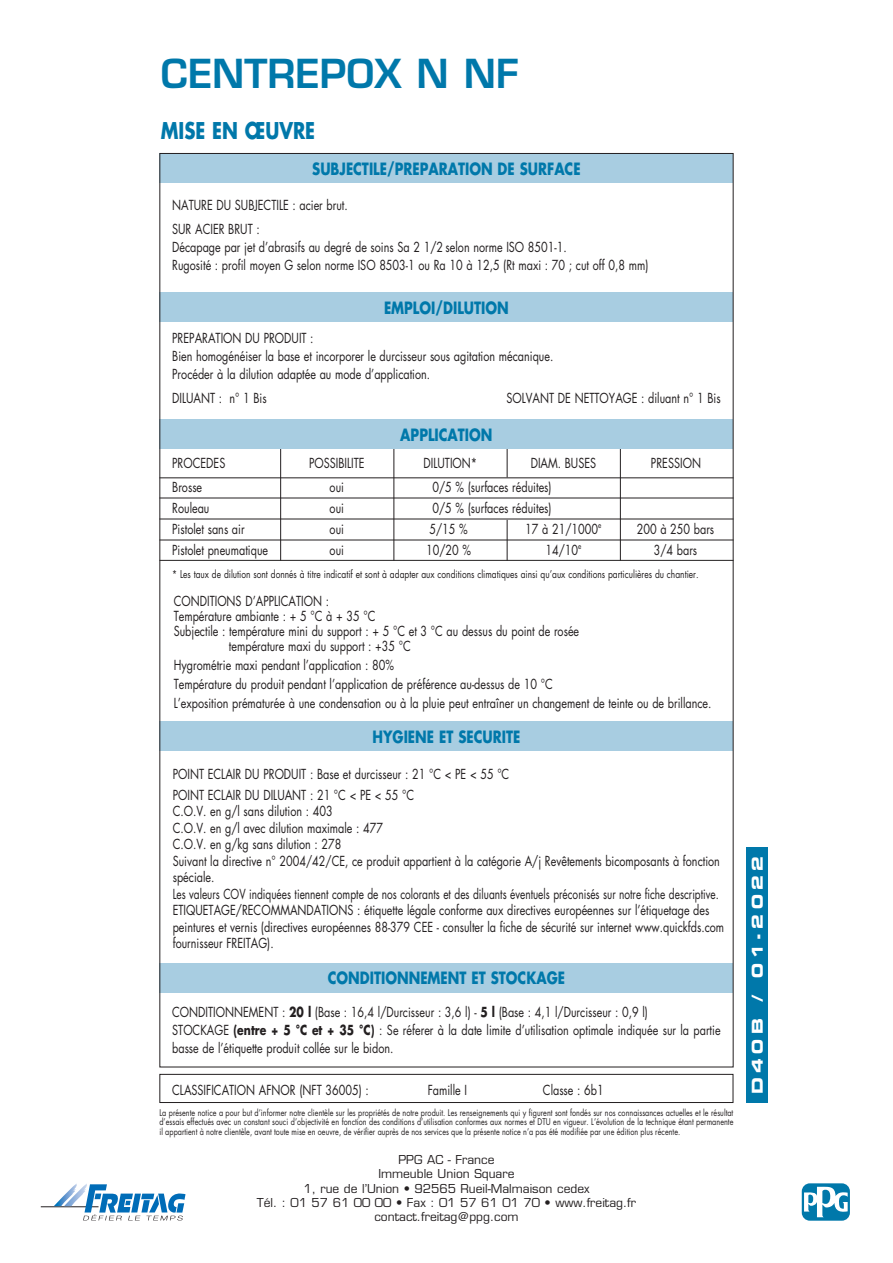
<style>
.page{position:relative;width:893px;height:1263px;background:#fff}
.page>*{position:absolute;margin:0;border:0;box-sizing:border-box;transform-origin:0 0}
.t1{font:600 39px "Eurostile";color:#0078aa}
.t2{font:700 22.5px "Futura";color:#0078aa;scale:.8 1}
.t3{font:700 16.5px "Futura";color:#0078aa;scale:.8 1}
.t4{font:15px "Eurostile Bold Extended Two";letter-spacing:.3em;color:#fff}
.t5{font:13.5px/16.5px "Futura";color:#231f20;scale:.8 1}
.t6{font:12px/14.4px "Eurostile";color:#231f20;text-align:center}
.t7{font:10.5px "Futura";color:#231f20;scale:.8 1}
.t8{font:9px/9.8px "Futura";letter-spacing:.005em;color:#231f20;text-align:justify;scale:.8 1}
.s1{font-weight:700}
</style>
<div class="page">
<div style="left:746px;top:847px;width:22px;height:256px;background:#0078aa"></div>
<div style="left:159px;top:963px;width:574px;height:29px;background:#a8cde1"></div>
<div style="left:159px;top:721px;width:574px;height:30px;background:#a8cde1"></div>
<div style="left:159px;top:153px;width:574px;height:30px;background:#a8cde1"></div>
<hr style="left:41px;top:1206px;width:58px;height:1px;background:#231f20">
<svg style="left:54px;top:1183px;width:132px;height:37px"></svg>
<div style="left:159px;top:292px;width:574px;height:30px;background:#a8cde1"></div>
<hr style="left:159px;top:560px;width:574px;height:1px;background:#231f20">
<hr style="left:507px;top:520px;width:1px;height:41px;background:#231f20">
<hr style="left:507px;top:441px;width:1px;height:36px;background:#231f20">
<hr style="left:620px;top:443px;width:1px;height:118px;background:#231f20">
<hr style="left:393px;top:441px;width:1px;height:120px;background:#231f20">
<hr style="left:159px;top:498px;width:574px;height:1px;background:#231f20">
<hr style="left:159px;top:519px;width:574px;height:1px;background:#231f20">
<hr style="left:159px;top:540px;width:574px;height:1px;background:#231f20">
<hr style="left:280px;top:441px;width:1px;height:120px;background:#231f20">
<hr style="left:159px;top:477px;width:574px;height:1px;background:#231f20">
<div style="left:159px;top:1074px;width:574px;height:29px;border:1px solid #231f20"></div>
<div style="left:159px;top:420px;width:574px;height:29px;background:#a8cde1"></div>
<svg style="left:802px;top:1183px;width:48px;height:38px"></svg>
<h1 class="t1" style="left:161px;top:50px;width:359px">CENTREPOX N NF</h1>
<h2 class="t2" style="left:161px;top:115px;width:194px">MISE EN ŒUVRE</h2>
<p class="t3" style="left:312px;top:158px;width:337px">SUBJECTILE/PREPARATION DE SURFACE</p>
<p class="t5" style="left:172px;top:193px;width:221px;line-height:24px">NATURE DU SUBJECTILE : acier brut.<br>SUR ACIER BRUT :</p>
<p class="t5" style="left:172px;top:238px;width:597px;line-height:18px">Décapage par jet d’abrasifs au degré de soins Sa 2 1/2 selon norme ISO 8501-1.<br>Rugosité : profil moyen G selon norme ISO 8503-1 ou Ra 10 à 12,5 (Rt maxi : 70 ; cut off 0,8 mm)</p>
<p class="t3" style="left:384px;top:297px;width:157px">EMPLOI/DILUTION</p>
<p class="t5" style="left:172px;top:329px;width:478px;line-height:18px">PREPARATION DU PRODUIT :<br>Bien homogénéiser la base et incorporer le durcisseur sous agitation mécanique.<br>Procéder à la dilution adaptée au mode d’application.</p>
<p class="t5" style="left:172px;top:390px;width:120px">DILUANT : n° 1 Bis</p>
<p class="t5" style="left:506px;top:390px;width:269px">SOLVANT DE NETTOYAGE : diluant n° 1 Bis</p>
<p class="t3" style="left:400px;top:424px;width:117px">APPLICATION</p>
<p class="t5" style="left:172px;top:455px;width:68px">PROCEDES</p>
<p class="t5" style="left:309px;top:455px;width:71px">POSSIBILITE</p>
<p class="t5" style="left:424px;top:455px;width:69px">DILUTION*</p>
<p class="t5" style="left:531px;top:455px;width:83px">DIAM. BUSES</p>
<p class="t5" style="left:651px;top:455px;width:64px">PRESSION</p>
<p class="t5" style="left:172px;top:479px;width:39px">Brosse</p>
<p class="t5" style="left:330px;top:479px;width:20px">oui</p>
<p class="t5" style="left:432px;top:479px;width:151px">0/5 % (surfaces réduites)</p>
<p class="t5" style="left:172px;top:500px;width:48px">Rouleau</p>
<p class="t5" style="left:330px;top:500px;width:20px">oui</p>
<p class="t5" style="left:432px;top:500px;width:151px">0/5 % (surfaces réduites)</p>
<p class="t5" style="left:172px;top:521px;width:92px">Pistolet sans air</p>
<p class="t5" style="left:330px;top:521px;width:20px">oui</p>
<p class="t5" style="left:429px;top:521px;width:49px">5/15 %</p>
<p class="t5" style="left:525px;top:521px;width:97px">17 à 21/1000<sup>e</sup></p>
<p class="t5" style="left:637px;top:521px;width:98px">200 à 250 bars</p>
<p class="t5" style="left:172px;top:542px;width:121px">Pistolet pneumatique</p>
<p class="t5" style="left:330px;top:542px;width:20px">oui</p>
<p class="t5" style="left:426px;top:542px;width:58px">10/20 %</p>
<p class="t5" style="left:545px;top:542px;width:47px">14/10<sup>e</sup></p>
<p class="t5" style="left:654px;top:542px;width:56px">3/4 bars</p>
<p class="t7" style="left:172px;top:567px;width:660px">* Les taux de dilution sont donnés à titre indicatif et sont à adapter aux conditions climatiques ainsi qu’aux conditions particulières du chantier.</p>
<p class="t5" style="left:174px;top:592px;width:196px">CONDITIONS D’APPLICATION :</p>
<p class="t5" style="left:174px;top:607px;width:254px">Température ambiante : + 5 °C à + 35 °C</p>
<p class="t5" style="left:174px;top:622px;width:508px">Subjectile : température mini du support : + 5 °C et 3 °C au dessus du point de rosée</p>
<p class="t5" style="left:229px;top:637px;width:229px">température maxi du support : +35 °C</p>
<p class="t5" style="left:174px;top:655px;width:674px;line-height:19.2px">Hygrométrie maxi pendant l’application : 80%<br>Température du produit pendant l’application de préférence au-dessus de 10 °C<br>L’exposition prématurée à une condensation ou à la pluie peut entraîner un changement de teinte ou de brillance.</p>
<p class="t3" style="left:373px;top:726px;width:186px">HYGIENE ET SECURITE</p>
<p class="t5" style="left:173px;top:763px;width:422px;line-height:21px">POINT ECLAIR DU PRODUIT : Base et durcisseur : 21 °C &lt; PE &lt; 55 °C<br>POINT ECLAIR DU DILUANT : 21 °C &lt; PE &lt; 55 °C</p>
<p class="t5" style="left:173px;top:803px;width:691px">C.O.V. en g/l sans dilution : 403<br>C.O.V. en g/l avec dilution maximale : 477<br>C.O.V. en g/kg sans dilution : 278<br>Suivant la directive n° 2004/42/CE, ce produit appartient à la catégorie A/j Revêtements bicomposants à fonction spéciale.<br>Les valeurs COV indiquées tiennent compte de nos colorants et des diluants éventuels préconisés sur notre fiche descriptive.<br>ETIQUETAGE/RECOMMANDATIONS : étiquette légale conforme aux directives européennes sur l’étiquetage des peintures et vernis (directives européennes 88-379 CEE - consulter la fiche de sécurité sur internet www.quickfds.com fournisseur FREITAG).</p>
<p class="t3" style="left:328px;top:967px;width:298px">CONDITIONNEMENT ET STOCKAGE</p>
<p class="t5" style="left:172px;top:1002px;width:687px;line-height:18px">CONDITIONNEMENT : <span class="s1">20 l</span> (Base : 16,4 l/Durcisseur : 3,6 l) - <span class="s1">5 l</span> (Base : 4,1 l/Durcisseur : 0,9 l)<br>STOCKAGE <span class="s1">(entre + 5 °C et + 35 °C)</span> : Se réferer à la date limite d’utilisation optimale indiquée sur la partie basse de l’étiquette produit collée sur le bidon.</p>
<p class="t5" style="left:172px;top:1081px;width:247px">CLASSIFICATION AFNOR (NFT 36005) :</p>
<p class="t5" style="left:428px;top:1081px;width:51px">Famille I</p>
<p class="t5" style="left:543px;top:1081px;width:78px">Classe : 6b1</p>
<p class="t8" style="left:159px;top:1107px;width:719px">La présente notice a pour but d’informer notre clientèle sur les propriétés de notre produit. Les renseignements qui y figurent sont fondés sur nos connaissances actuelles et le résultat d’essais effectués avec un constant souci d’objectivité en fonction des conditions d’utilisation conformes aux normes et DTU en vigueur. L’évolution de la technique étant permanente il appartient à notre clientèle, avant toute mise en oeuvre, de vérifier auprès de nos services que la présente notice n’a pas été modifiée par une édition plus récente.</p>
<p class="t6" style="left:257px;top:1152px;width:381px">PPG AC - France<br>Immeuble Union Square<br>1, rue de l’Union • 92565 Rueil-Malmaison cedex<br>Tél. : 01 57 61 00 00 • Fax : 01 57 61 01 70 • www.freitag.fr contact.freitag@ppg.com</p>
<p class="t4" style="left:747px;top:1094px;width:240px;rotate:-90deg">D40B / 01-2022</p>
</div>
